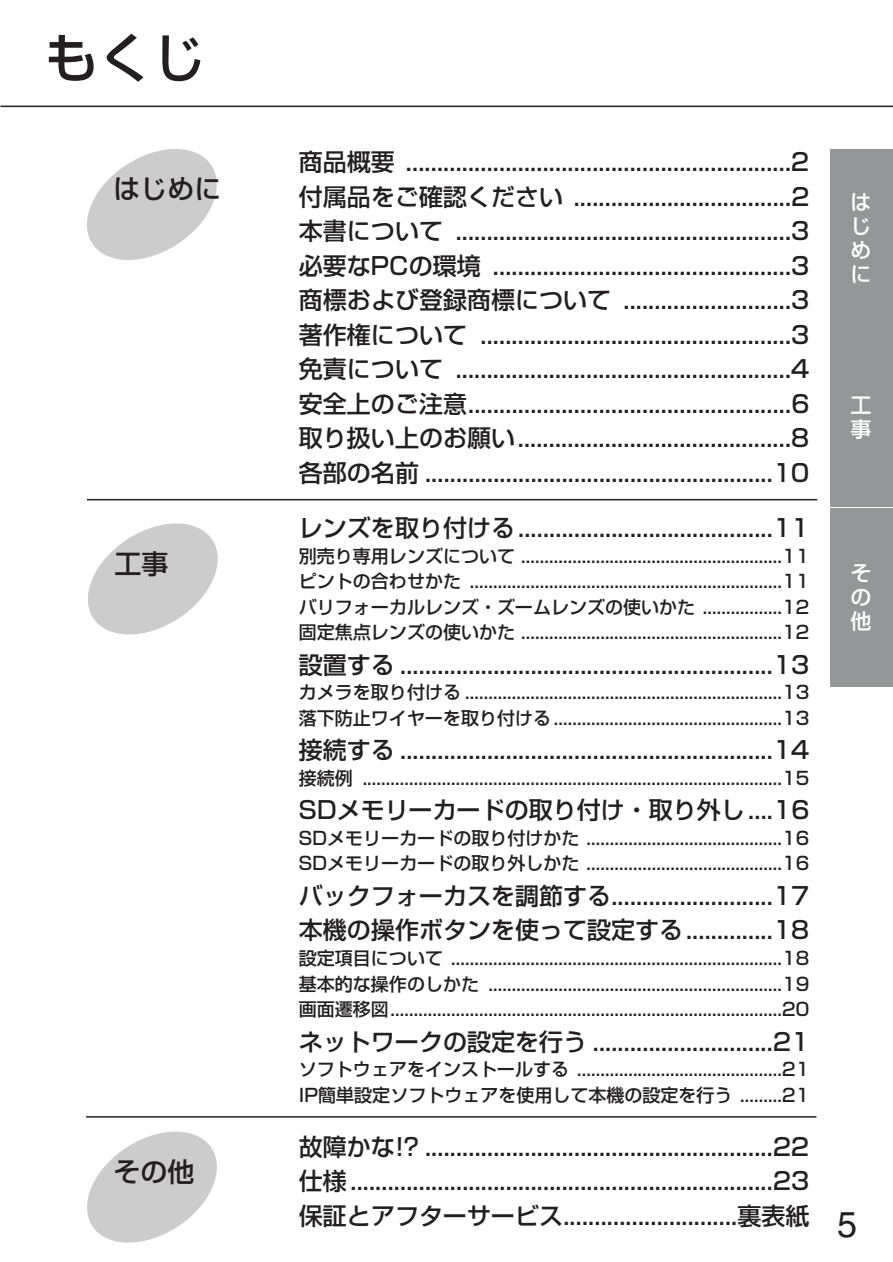
<style>
.page{position:relative;width:893px;height:1262px;background:#fff}
.page>*{position:absolute;margin:0;border:0;box-sizing:border-box;transform-origin:0 0}
.t1{font:500 54px "Shin Go";color:#231f20}
.t2{font:36px "Helvetica";color:#231f20}
.t3{font:500 27px "Shin Go";color:#231f20}
.t4{font:500 24px/34.5px "Shin Go";color:#231f20;text-align:justify}
.t5{font:500 21px/24px "Shin Go";color:#fff;text-align:justify}
.t6{font:500 18px/25.5px "Shin Go";color:#231f20}
</style>
<div class="page">
<hr style="left:1px;top:106px;width:891px;height:1px;background:#231f20">
<div style="left:830px;top:149px;width:62px;height:178px;background:#949698"></div>
<svg style="left:87px;top:149px;width:130px;height:111px"></svg>
<svg style="left:88px;top:523px;width:130px;height:112px"></svg>
<hr style="left:87px;top:499px;width:730px;height:1px;background:#231f20">
<svg style="left:87px;top:1131px;width:130px;height:112px"></svg>
<hr style="left:86px;top:1116px;width:730px;height:1px;background:#231f20">
<div style="left:830px;top:328px;width:62px;height:179px;background:#949698"></div>
<div style="left:830px;top:508px;width:62px;height:178px;background:#949698"></div>
<h1 class="t1" style="left:44px;top:38px;width:164px">もくじ</h1>
<p class="t3" style="left:113px;top:179px;width:109px">はじめに</p>
<p class="t3" style="left:114px;top:553px;width:55px">工事</p>
<p class="t3" style="left:114px;top:1161px;width:82px">その他</p>
<p class="t4" style="left:299px;top:147px;width:512px">商品概要 ..............................................................2付属品をご確認ください ...................................2本書について ......................................................3必要なPCの環境 ................................................3商標および登録商標について ...........................3著作権について ..................................................3免責について ......................................................4安全上のご注意....................................................6取り扱い上のお願い............................................8各部の名前 ........................................................10</p>
<p class="t4" style="left:299px;top:513px;width:512px">レンズを取り付ける.........................................11</p>
<p class="t6" style="left:299px;top:545px;width:512px;text-align:justify">別売り専用レンズについて ........................................................11ピントの合わせかた ...................................................................11バリフォーカルレンズ・ズームレンズの使いかた .................12固定焦点レンズの使いかた ........................................................12</p>
<p class="t4" style="left:299px;top:650px;width:512px">設置する ............................................................13</p>
<p class="t6" style="left:299px;top:682px;width:512px">カメラを取り付ける ....................................................................13落下防止ワイヤーを取り付ける.................................................13</p>
<p class="t4" style="left:299px;top:735px;width:512px">接続する ............................................................14</p>
<p class="t6" style="left:299px;top:767px;width:512px">接続例 ..........................................................................................15</p>
<p class="t4" style="left:299px;top:795px;width:512px">SDメモリーカードの取り付け・取り外し....16</p>
<p class="t6" style="left:299px;top:827px;width:512px">SDメモリーカードの取り付けかた ..........................................16<br>SDメモリーカードの取り外しかた ..........................................16</p>
<p class="t4" style="left:299px;top:881px;width:512px">バックフォーカスを調節する..........................17本機の操作ボタンを使って設定する..............18</p>
<p class="t6" style="left:299px;top:947px;width:512px;text-align:justify">設定項目について .......................................................................18基本的な操作のしかた ...............................................................19画面遷移図....................................................................................20</p>
<p class="t4" style="left:299px;top:1026px;width:512px">ネットワークの設定を行う .............................21</p>
<p class="t6" style="left:299px;top:1058px;width:512px">ソフトウェアをインストールする ............................................21<br>IP簡単設定ソフトウェアを使用して本機の設定を行う .........21</p>
<p class="t4" style="left:299px;top:1131px;width:512px">故障かな!? ........................................................22仕様....................................................................23保証とアフターサービス............................裏表紙</p>
<p class="t5" style="left:850px;top:192px;width:22px">はじめに</p>
<p class="t5" style="left:850px;top:396px;width:22px">工事</p>
<p class="t5" style="left:850px;top:563px;width:22px">その他</p>
<h2 class="t2" style="left:837px;top:1211px;width:22px">5</h2>
</div>
